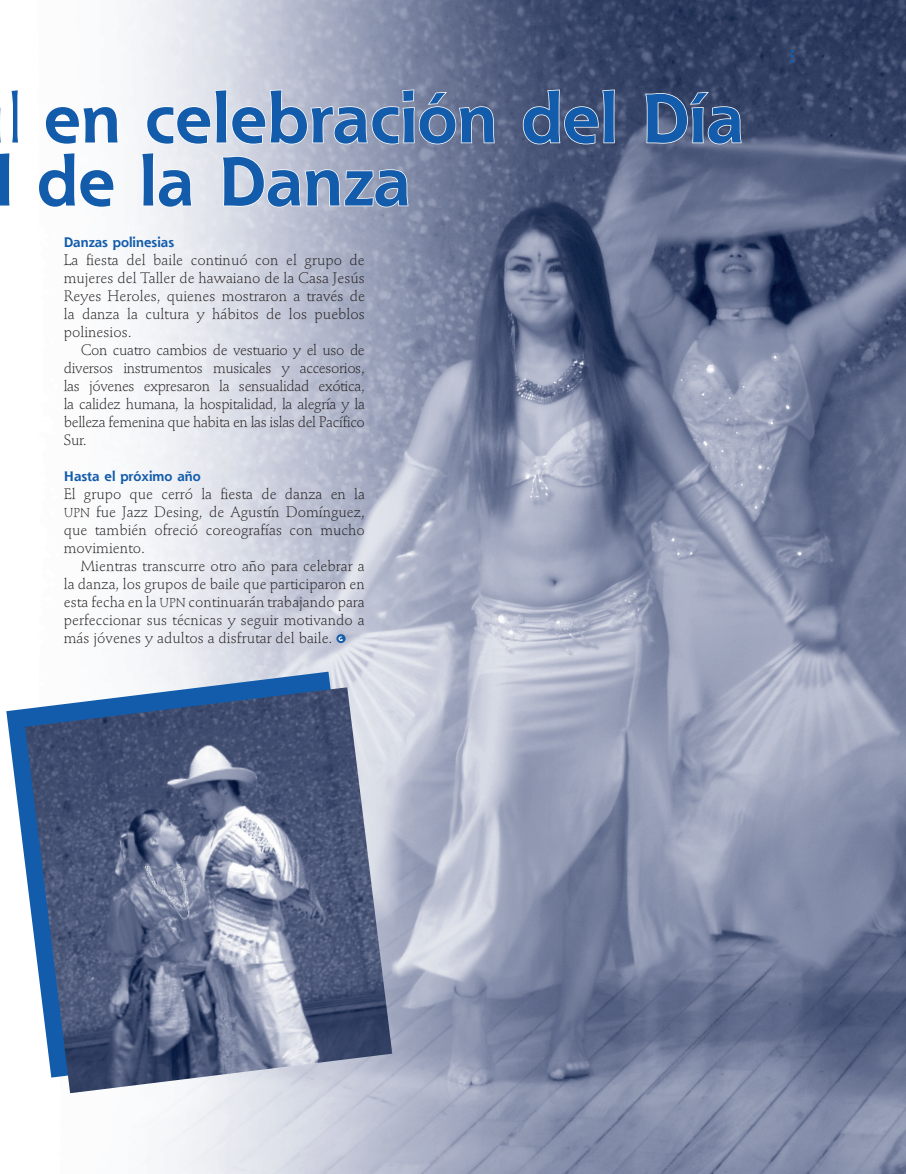
<style>
.page{position:relative;width:906px;height:1174px;background:#fff}
.page>*{position:absolute;margin:0;border:0;box-sizing:border-box;transform-origin:0 0}
.t1{font:700 67.5px/63px "Shannon";color:#135cab}
.t2{font:300 15px/18px "Stempel Schneidler";color:#231f20;text-align:justify}
.t3{font:700 13.5px "Shannon";color:#135cab}
.t4{font:700 6.3px "Stone Sans";color:#fff;scale:.95 1}
.s1{font-weight:400}
.s2{font-family:"Stempel Schneidler Light SC850";font-weight:400;font-size:12.75px}
</style>
<div class="page">
<img style="left:70px;top:0;width:836px;height:1174px">
<svg style="left:790px;top:50px;width:3px;height:12px"></svg>
<svg style="left:70px;top:106px;width:49px;height:39px"></svg>
<svg style="left:146px;top:89px;width:349px;height:56px;background:#b7bccd"></svg>
<svg style="left:522px;top:89px;width:93px;height:56px;background:#616b88"></svg>
<svg style="left:644px;top:91px;width:98px;height:54px;background:#626c89"></svg>
<svg style="left:70px;top:152px;width:45px;height:56px"></svg>
<svg style="left:141px;top:152px;width:52px;height:56px"></svg>
<svg style="left:221px;top:155px;width:188px;height:53px;background:#bec2d2"></svg>
<div style="left:336px;top:634px;width:9px;height:9px;background:#135cab;border-radius:50%"></div>
<svg style="left:6px;top:671px;width:367px;height:192px"></svg>
<img style="left:25px;top:687px;width:367px;height:406px">
<h1 class="t1" style="left:-4px;top:86px;width:750px"><span class="s1">l</span> en celebración del Día l de la Danza</h1>
<p class="t3" style="left:64px;top:234px;width:112px">Danzas polinesias</p>
<p class="t2" style="left:64px;top:251px;width:303px">La fiesta del baile continuó con el grupo de mujeres del Taller de hawaiano de la Casa Jesús Reyes Heroles, quienes mostraron a través de la danza la cultura y hábitos de los pueblos polinesios.</p>
<p class="t2" style="left:64px;top:341px;width:303px;text-indent:17px">Con cuatro cambios de vestuario y el uso de diversos instrumentos musicales y accesorios, las jóvenes expresaron la sensualidad exótica, la calidez humana, la hospitalidad, la alegría y la belleza femenina que habita en las islas del Pacífico Sur.</p>
<p class="t3" style="left:64px;top:468px;width:139px">Hasta el próximo año</p>
<p class="t2" style="left:64px;top:485px;width:303px">El grupo que cerró la fiesta de danza en la <span class="s2">UPN</span> fue Jazz Desing, de Agustín Domínguez, que también ofreció coreografías con mucho movimiento.</p>
<p class="t2" style="left:64px;top:557px;width:303px;text-indent:17px">Mientras transcurre otro año para celebrar a la danza, los grupos de baile que participaron en esta fecha en la <span class="s2">UPN</span> continuarán trabajando para perfeccionar sus técnicas y seguir motivando a más jóvenes y adultos a disfrutar del baile.</p>
<p class="t4" style="left:338px;top:635px;width:6px">G</p>
</div>
